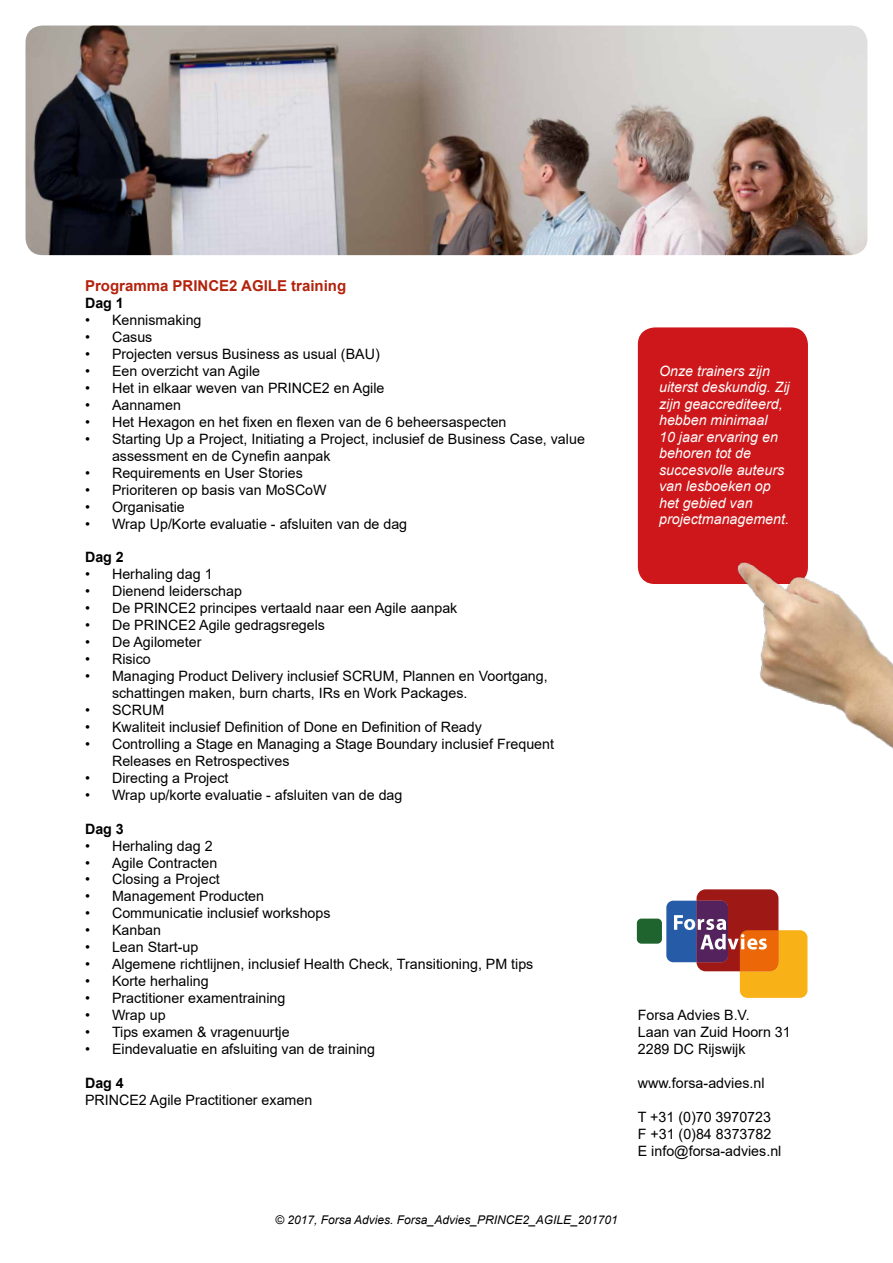
<style>
.page{position:relative;width:893px;height:1263px;background:#fff}
.page>*{position:absolute;margin:0;border:0;box-sizing:border-box;transform-origin:0 0}
.t1{font:700 15px "Arial";color:#b3220c}
.t2{font:14.25px/17px "Arial";color:#000}
.t3{font:italic 14.25px/16.5px "Arial";color:#fff}
.t4{font:700 14.25px "Arial";color:#000}
.t5{font:italic 12px "Arial";color:#000}
</style>
<div class="page">
<img style="left:26px;top:26px;width:841px;height:229px">
<div style="left:638px;top:327px;width:170px;height:257px;background:#cd171a;border-radius:17px"></div>
<img style="left:637px;top:530px;width:256px;height:219px">
<div style="left:637px;top:918px;width:25px;height:26px;background:#1f642e;border-radius:5px"></div>
<svg style="left:666px;top:889px;width:141px;height:109px"></svg>
<p class="t1" style="left:85px;top:275px;width:263px">Programma PRINCE2 AGILE training</p>
<p class="t4" style="left:85px;top:293px;width:40px">Dag 1</p>
<p class="t2" style="left:85px;top:312px;width:118px">• Kennismaking</p>
<p class="t2" style="left:85px;top:329px;width:69px">• Casus</p>
<p class="t2" style="left:85px;top:346px;width:296px">• Projecten versus Business as usual (BAU)</p>
<p class="t2" style="left:85px;top:362px;width:177px">• Een overzicht van Agile</p>
<p class="t2" style="left:85px;top:379px;width:301px">• Het in elkaar weven van PRINCE2 en Agile</p>
<p class="t2" style="left:85px;top:396px;width:97px">• Aannamen</p>
<p class="t2" style="left:85px;top:413px;width:423px">• Het Hexagon en het fixen en flexen van de 6 beheersaspecten</p>
<p class="t2" style="left:112px;top:430px;width:474px;text-indent:-27px">• Starting Up a Project, Initiating a Project, inclusief de Business Case, value assessment en de Cynefin aanpak</p>
<p class="t2" style="left:85px;top:464px;width:219px">• Requirements en User Stories</p>
<p class="t2" style="left:85px;top:481px;width:243px">• Prioriteren op basis van MoSCoW</p>
<p class="t2" style="left:85px;top:498px;width:101px">• Organisatie</p>
<p class="t2" style="left:85px;top:515px;width:324px">• Wrap Up/Korte evaluatie - afsluiten van de dag</p>
<p class="t4" style="left:85px;top:547px;width:40px">Dag 2</p>
<p class="t2" style="left:85px;top:566px;width:129px">• Herhaling dag 1</p>
<p class="t2" style="left:85px;top:583px;width:158px">• Dienend leiderschap</p>
<p class="t2" style="left:85px;top:600px;width:374px">• De PRINCE2 principes vertaald naar een Agile aanpak</p>
<p class="t2" style="left:85px;top:617px;width:242px">• De PRINCE2 Agile gedragsregels</p>
<p class="t2" style="left:85px;top:634px;width:118px">• De Agilometer</p>
<p class="t2" style="left:85px;top:651px;width:67px">• Risico</p>
<p class="t2" style="left:112px;top:667px;width:437px;text-indent:-27px">• Managing Product Delivery inclusief SCRUM, Plannen en Voortgang, schattingen maken, burn charts, IRs en Work Packages.</p>
<p class="t2" style="left:85px;top:701px;width:81px">• SCRUM</p>
<p class="t2" style="left:85px;top:718px;width:398px">• Kwaliteit inclusief Definition of Done en Definition of Ready</p>
<p class="t2" style="left:112px;top:735px;width:443px;text-indent:-27px">• Controlling a Stage en Managing a Stage Boundary inclusief Frequent<br>Releases en Retrospectives</p>
<p class="t2" style="left:85px;top:769px;width:145px">• Directing a Project</p>
<p class="t2" style="left:85px;top:786px;width:319px">• Wrap up/korte evaluatie - afsluiten van de dag</p>
<p class="t4" style="left:85px;top:818px;width:40px">Dag 3</p>
<p class="t2" style="left:85px;top:837px;width:129px">• Herhaling dag 2</p>
<p class="t2" style="left:85px;top:854px;width:134px">• Agile Contracten</p>
<p class="t2" style="left:85px;top:871px;width:136px">• Closing a Project</p>
<p class="t2" style="left:85px;top:888px;width:181px">• Management Producten</p>
<p class="t2" style="left:85px;top:905px;width:247px">• Communicatie inclusief workshops</p>
<p class="t2" style="left:85px;top:922px;width:78px">• Kanban</p>
<p class="t2" style="left:85px;top:939px;width:115px">• Lean Start-up</p>
<p class="t2" style="left:85px;top:955px;width:450px">• Algemene richtlijnen, inclusief Health Check, Transitioning, PM tips</p>
<p class="t2" style="left:85px;top:972px;width:125px">• Korte herhaling</p>
<p class="t2" style="left:85px;top:989px;width:202px">• Practitioner examentraining</p>
<p class="t2" style="left:85px;top:1006px;width:82px">• Wrap up</p>
<p class="t2" style="left:85px;top:1023px;width:206px">• Tips examen &amp; vragenuurtje</p>
<p class="t2" style="left:85px;top:1040px;width:291px">• Eindevaluatie en afsluiting van de training</p>
<p class="t4" style="left:85px;top:1073px;width:40px">Dag 4</p>
<p class="t2" style="left:85px;top:1091px;width:229px">PRINCE2 Agile Practitioner examen</p>
<p class="t3" style="left:659px;top:363px;width:132px">Onze trainers zijn uiterst deskundig. Zij zijn geaccrediteerd, hebben minimaal<br>10 jaar ervaring en behoren tot de succesvolle auteurs van lesboeken op het gebied van projectmanagement.</p>
<p class="t2" style="left:638px;top:1007px;width:154px">Forsa Advies B.V.<br>Laan van Zuid Hoorn 31<br>2289 DC Rijswijk</p>
<p class="t2" style="left:638px;top:1074px;width:128px">www.forsa-advies.nl</p>
<p class="t2" style="left:638px;top:1108px;width:145px">T +31 (0)70 3970723<br>F +31 (0)84 8373782<br>E info@forsa-advies.nl</p>
<p class="t5" style="left:275px;top:1212px;width:344px">© 2017, Forsa Advies. Forsa_Advies_PRINCE2_AGILE_201701</p>
</div>
